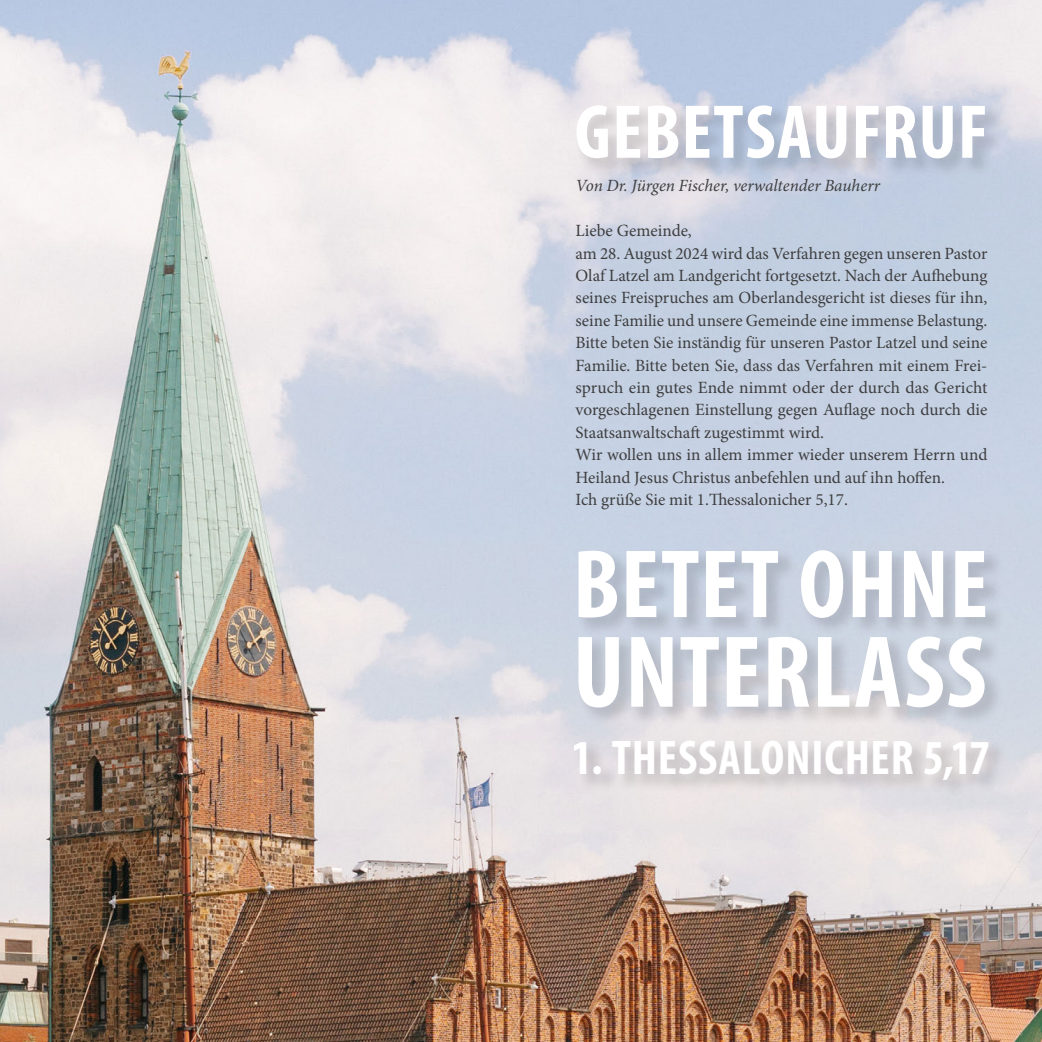
<style>
.page{position:relative;width:1042px;height:1042px;background:#fff}
.page>*{position:absolute;margin:0;border:0;box-sizing:border-box;transform-origin:0 0}
.t1{font:700 condensed 103.25px "Myriad Pro";letter-spacing:.01em;color:#fff}
.t2{font:700 condensed 98px "Myriad Pro";letter-spacing:.01em;color:#fff}
.t3{font:700 condensed 77px "Myriad Pro";letter-spacing:.01em;color:#fff}
.t4{font:700 condensed 49px "Myriad Pro";letter-spacing:.015em;color:#fff}
.t5{font:17.15px/22.4px "Minion Pro";color:#3e3e3f;text-align:justify}
.Subheadline_kursiv_Autor{font:italic 17.15px "Minion Pro";color:#3e3e3f}
</style>
<div class="page">
<img style="left:0;top:0;width:1042px;height:1042px">
<div style="left:571px;top:547px;width:437px;height:252px;background:#231f20;opacity:.15"></div>
<div style="left:574px;top:103px;width:431px;height:75px;background:#231f20;opacity:.15"></div>
<h3 class="t3" style="left:574px;top:84px;width:415px">GEBETSAUFRUF</h3>
<p class="Subheadline_kursiv_Autor" style="left:575px;top:174px;width:306px">Von Dr. Jürgen Fischer, verwaltender Bauherr</p>
<p class="t5" style="left:575px;top:220px;width:118px">Liebe Gemeinde,</p>
<p class="t5" style="left:575px;top:242px;width:413px">am 28. August 2024 wird das Verfahren gegen unseren Pastor Olaf Latzel am Landgericht fortgesetzt. Nach der Aufhebung seines Freispruches am Oberlandesgericht ist dieses für ihn, seine Familie und unsere Gemeinde eine immense Belastung.</p>
<p class="t5" style="left:575px;top:332px;width:413px">Bitte beten Sie inständig für unseren Pastor Latzel und seine Familie. Bitte beten Sie, dass das Verfahren mit einem Frei&shy;spruch ein gutes Ende nimmt oder der durch das Gericht vorgeschlagenen Einstellung gegen Auflage noch durch die Staatsanwaltschaft zugestimmt wird.</p>
<p class="t5" style="left:575px;top:444px;width:413px">Wir wollen uns in allem immer wieder unserem Herrn und<br>Heiland Jesus Christus anbefehlen und auf ihn hoffen.</p>
<p class="t5" style="left:575px;top:488px;width:274px">Ich grüße Sie mit 1.Thessalonicher 5,17.</p>
<h2 class="t2" style="left:573px;top:523px;width:417px">BETET OHNE</h2>
<h1 class="t1" style="left:573px;top:608px;width:415px">UNTERLASS</h1>
<h3 class="t4" style="left:572px;top:727px;width:420px">1. THESSALONICHER 5,17</h3>
</div>
